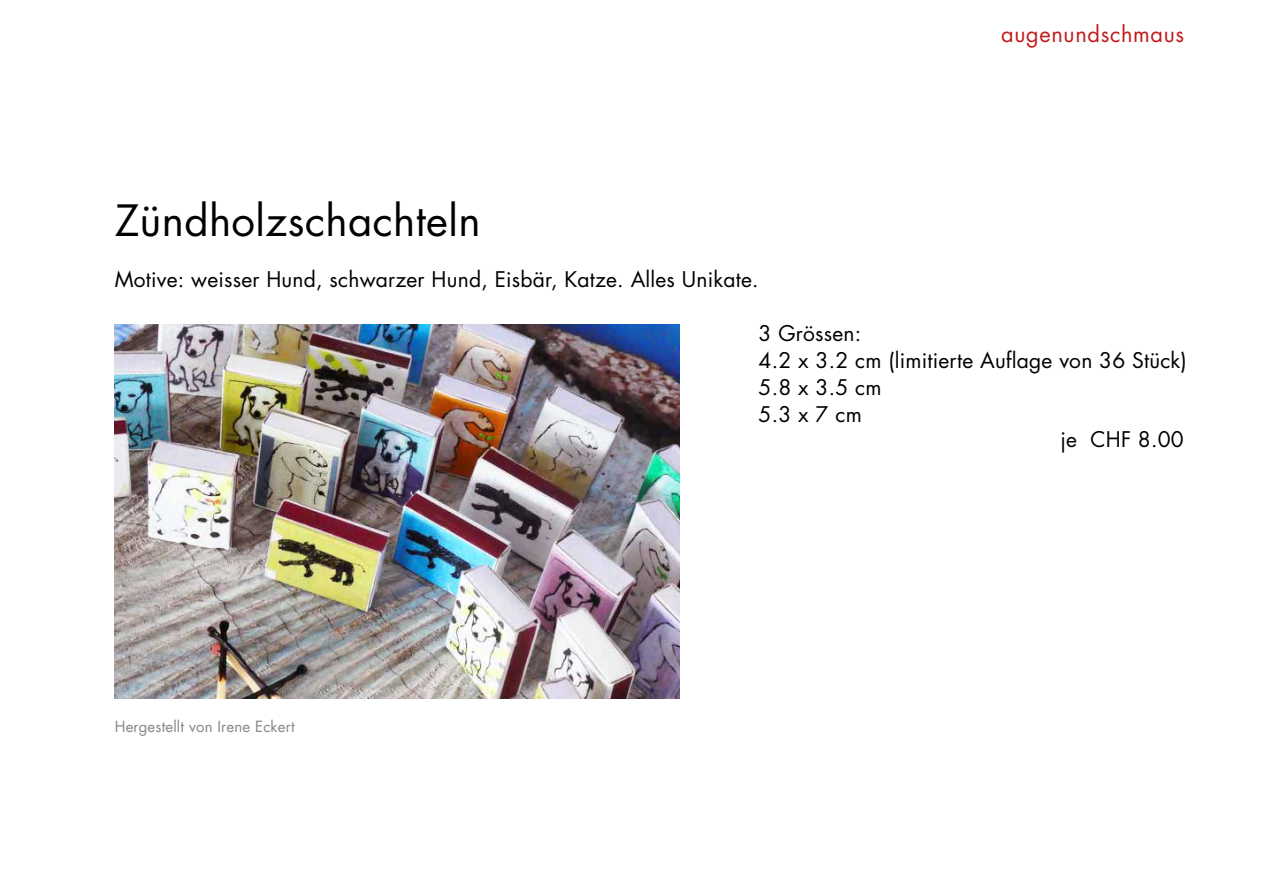
<style>
.page{position:relative;width:1263px;height:893px;background:#fff}
.page>*{position:absolute;margin:0;border:0;box-sizing:border-box;transform-origin:0 0}
.t1{font:42px "Futura Std";letter-spacing:.01em;color:#000}
.t2{font:21.75px "Futura Std";letter-spacing:.03em;color:#c21b1c}
.t3{font:21px/27px "Futura Std";letter-spacing:.01em;color:#000}
.t4{font:15px "Futura Std";letter-spacing:.01em;color:#878787}
</style>
<div class="page">
<img style="left:115px;top:324px;width:564px;height:374px">
<h1 class="t1" style="left:115px;top:194px;width:367px">Zündholzschachteln</h1>
<p class="t3" style="left:115px;top:266px;width:645px">Motive: weisser Hund, schwarzer Hund, Eisbär, Katze. Alles Unikate.</p>
<p class="t2" style="left:1001px;top:21px;width:184px">augenundschmaus</p>
<p class="t3" style="left:759px;top:320px;width:430px">3 Grössen:<br>4.2 x 3.2 cm (limitierte Auflage von 36 Stück)<br>5.8 x 3.5 cm<br>5.3 x 7 cm</p>
<p class="t4" style="left:115px;top:716px;width:182px">Hergestellt von Irene Eckert</p>
<p class="t3" style="left:1060px;top:426px;width:125px">je CHF 8.00</p>
</div>
